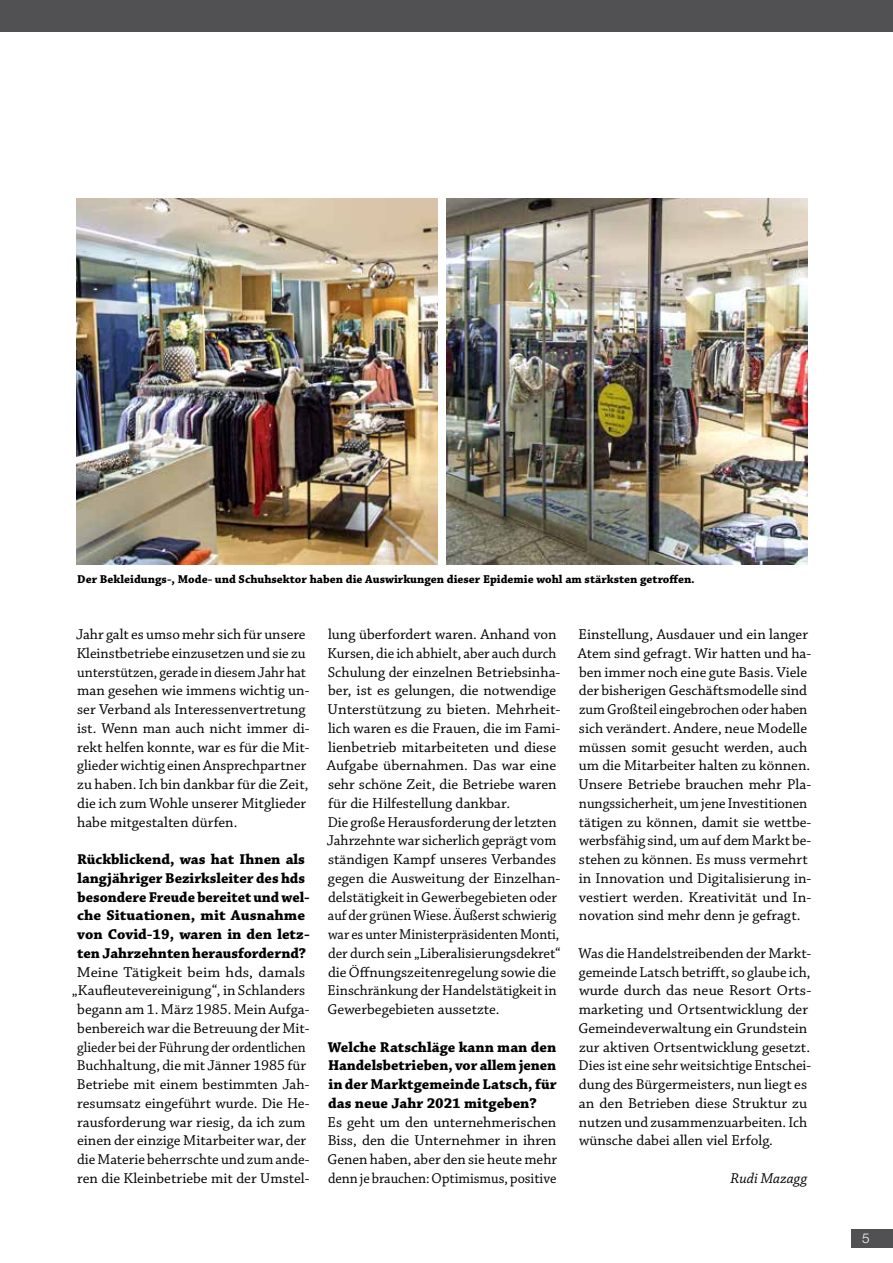
<style>
.page{position:relative;width:893px;height:1263px;background:#fff}
.page>*{position:absolute;margin:0;border:0;box-sizing:border-box;transform-origin:0 0}
.t1{font:15px/18.8px "Chaparral Pro";color:#000}
.t2{font:15px/18.8px "Chaparral Pro";color:#000;text-align:center;scale:1.07 1}
.t3{font:700 15px/18.8px "Chaparral Pro";color:#000}
.t4{font:italic 15px "Chaparral Pro";letter-spacing:.01em;color:#000}
.t5{font:300 13.5px "Helvetica Neue LT Pro";color:#fff}
.t6{font:700 12px "Chaparral Pro";color:#000}
</style>
<div class="page">
<div style="left:851px;top:1229px;width:42px;height:19px;background:#515153"></div>
<div style="left:0;top:0;width:893px;height:31px;background:#515153"></div>
<img style="left:446px;top:198px;width:362px;height:366px">
<img style="left:77px;top:198px;width:361px;height:366px">
<p class="t6" style="left:77px;top:572px;width:619px">Der Bekleidungs-, Mode- und Schuhsektor haben die Auswirkungen dieser Epidemie wohl am stärksten getroffen.</p>
<p class="t1" style="left:76px;top:626px;width:235px">Jahr galt es umso mehr sich für unsere Kleinstbetriebe einzusetzen und sie zu unterstützen, gerade in diesem Jahr hat man gesehen wie immens wichtig un&shy;ser Verband als Interessenvertretung ist. Wenn man auch nicht immer di&shy;rekt helfen konnte, war es für die Mit&shy;glieder wichtig einen Ansprechpartner zu haben. Ich bin dankbar für die Zeit, die ich zum Wohle unserer Mitglieder habe mitgestalten dürfen.</p>
<p class="t3" style="left:77px;top:850px;width:234px">Rückblickend, was hat Ihnen als langjähriger Bezirksleiter des hds besondere Freude bereitet und wel&shy;che Situationen, mit Ausnahme von Covid-19, waren in den letz&shy;ten Jahrzehnten herausfordernd?</p>
<p class="t2" style="left:72px;top:963px;width:223px">Meine Tätigkeit beim hds, damals „Kaufleutevereinigung“, in Schlanders begann am 1. März 1985. Mein Aufga&shy;benbereich war die Betreuung der Mit&shy;glieder bei der Führung der ordentlichen Buchhaltung, die mit Jänner 1985 für Betriebe mit einem bestimmten Jah&shy;resumsatz eingeführt wurde. Die He&shy;rausforderung war riesig, da ich zum einen der einzige Mitarbeiter war, der die Materie beherrschte und zum ande&shy;ren die Kleinbetriebe mit der Umstel-</p>
<p class="t1" style="left:327px;top:626px;width:235px">lung überfordert waren. Anhand von Kursen, die ich abhielt, aber auch durch Schulung der einzelnen Betriebsinha&shy;ber, ist es gelungen, die notwendige Unterstützung zu bieten. Mehrheit&shy;lich waren es die Frauen, die im Fami&shy;lienbetrieb mitarbeiteten und diese Aufgabe übernahmen. Das war eine sehr schöne Zeit, die Betriebe waren für die Hilfestellung dankbar.<br>Die große Herausforderung der letzten Jahrzehnte war sicherlich geprägt vom ständigen Kampf unseres Verbandes gegen die Ausweitung der Einzelhan&shy;delstätigkeit in Gewerbegebieten oder auf der grünen Wiese. Äußerst schwierig war es unter Ministerpräsidenten Monti, der durch sein „Liberalisierungsdekret“ die Öffnungszeitenregelung sowie die Einschränkung der Handelstätigkeit in Gewerbegebieten aussetzte.</p>
<p class="t3" style="left:328px;top:1038px;width:230px;text-align:justify">Welche Ratschläge kann man den Handelsbetrieben, vor allem jenen in der Marktgemeinde Latsch, für das neue Jahr 2021 mitgeben?</p>
<p class="t1" style="left:327px;top:1113px;width:231px;text-align:justify">Es geht um den unternehmerischen Biss, den die Unternehmer in ihren Genen haben, aber den sie heute mehr denn je brauchen: Optimismus, positive</p>
<p class="t1" style="left:578px;top:626px;width:235px">Einstellung, Ausdauer und ein langer Atem sind gefragt. Wir hatten und ha&shy;ben immer noch eine gute Basis. Viele der bisherigen Geschäftsmodelle sind zum Großteil eingebrochen oder haben sich verändert. Andere, neue Modelle müssen somit gesucht werden, auch um die Mitarbeiter halten zu können.<br>Unsere Betriebe brauchen mehr Pla&shy;nungssicherheit, um jene Investitionen tätigen zu können, damit sie wettbe&shy;werbsfähig sind, um auf dem Markt be&shy;stehen zu können. Es muss vermehrt in Innovation und Digitalisierung in&shy;vestiert werden. Kreativität und In&shy;novation sind mehr denn je gefragt.</p>
<p class="t1" style="left:578px;top:944px;width:234px">Was die Handelstreibenden der Markt&shy;gemeinde Latsch betrifft, so glaube ich, wurde durch das neue Resort Orts&shy;marketing und Ortsentwicklung der Gemeindeverwaltung ein Grundstein zur aktiven Ortsentwicklung gesetzt.<br>Dies ist eine sehr weitsichtige Entschei&shy;dung des Bürgermeisters, nun liegt es an den Betrieben diese Struktur zu nutzen und zusammenzuarbeiten. Ich wünsche dabei allen viel Erfolg.</p>
<p class="t4" style="left:730px;top:1170px;width:78px">Rudi Mazagg</p>
<p class="t5" style="left:862px;top:1229px;width:9px">5</p>
</div>
